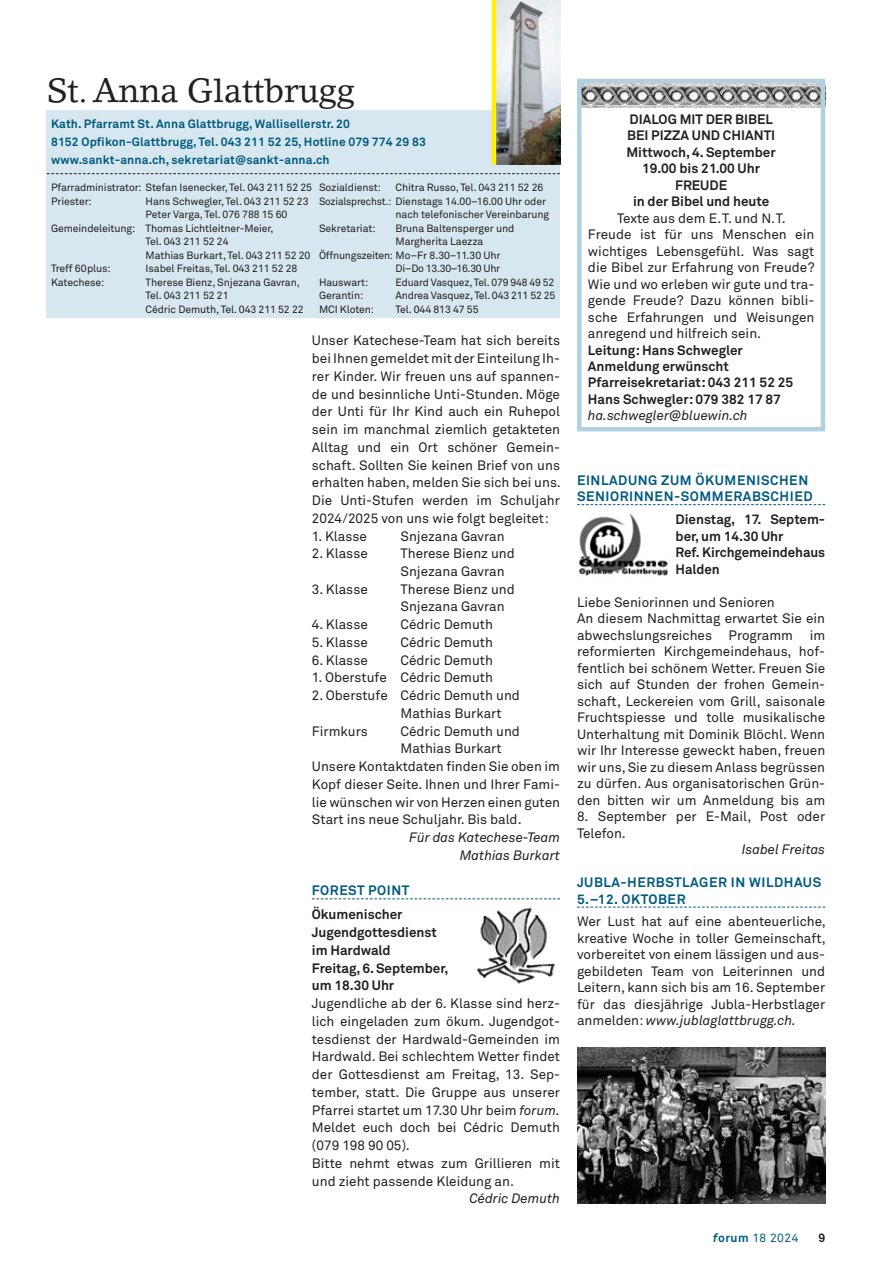
<style>
.page{position:relative;width:872px;height:1263px;background:#fff}
.page>*{position:absolute;margin:0;border:0;box-sizing:border-box;transform-origin:0 0}
.t1{font:33px "Lino Letter";letter-spacing:-.01em;color:#231f20}
.t2{font:13.5px/16.5px "Akkurat Pro";color:#231f20}
.t3{font:700 13.5px/16.5px "Akkurat Pro";letter-spacing:-.005em;color:#231f20}
.t4{font:700 13.5px/16.5px "Akkurat Pro";letter-spacing:.04em;color:#005b7f}
.t5{font:italic 13.5px/17.7px "Akkurat Pro";letter-spacing:-.005em;color:#231f20;text-align:right}
.t6{font:700 12px/18px "Akkurat Pro";letter-spacing:.01em;color:#005b7f}
.t7{font:12px "Akkurat Pro";letter-spacing:.04em;color:#005b7f}
.t8{font:700 12px "Akkurat Pro";color:#231f20}
.t9{font:10.5px/13.5px "Akkurat Pro";letter-spacing:-.01em;color:#231f20}
.t10{font:10.5px "Akkurat Pro";letter-spacing:-.01em;color:#231f20;scale:.95 1}
.t11{font:10.5px "Akkurat Pro";letter-spacing:-.03em;color:#231f20}
.s1{font-style:italic}
.s2{font-weight:700;font-style:italic}
.s3{font-weight:700}
</style>
<div class="page">
<svg style="left:312px;top:898px;width:248px;height:1px"></svg>
<svg style="left:577px;top:504px;width:248px;height:1px"></svg>
<svg style="left:577px;top:907px;width:248px;height:1px"></svg>
<div style="left:47px;top:111px;width:513px;height:207px;background:#d6e7ef"></div>
<img style="left:496px;top:0;width:64px;height:164px">
<hr style="left:492px;top:0;width:4px;height:164px;background:#fff101">
<svg style="left:47px;top:173px;width:513px;height:1px"></svg>
<img style="left:577px;top:1047px;width:248px;height:156px">
<img style="left:477px;top:905px;width:78px;height:79px">
<img style="left:582px;top:84px;width:238px;height:24px">
<div style="left:577px;top:79px;width:248px;height:352px;border:4px solid #b1d0e0"></div>
<img style="left:579px;top:513px;width:89px;height:63px">
<h1 class="t1" style="left:47px;top:70px;width:310px">St. Anna Glattbrugg</h1>
<p class="t6" style="left:51px;top:115px;width:376px">Kath. Pfarramt St. Anna Glattbrugg, Wallisellerstr. 20<br>8152 Opfikon-Glattbrugg, Tel. 043 211 52 25, Hotline 079 774 29 83 www.sankt-anna.ch, sekretariat@sankt-anna.ch</p>
<p class="t9" style="left:51px;top:181px;width:263px">Pfarradministrator: Stefan Isenecker, Tel. 043 211 52 25<br>Priester:</p>
<p class="t9" style="left:319px;top:181px;width:63px">Sozialdienst:</p>
<p class="t9" style="left:395px;top:181px;width:149px">Chitra Russo, Tel. 043 211 52 26</p>
<p class="t10" style="left:319px;top:195px;width:240px">Sozialsprechst.: Dienstags 14.00–16.00 Uhr oder</p>
<p class="t9" style="left:395px;top:208px;width:155px">nach telefonischer Vereinbarung</p>
<p class="t9" style="left:319px;top:221px;width:58px">Sekretariat:</p>
<p class="t9" style="left:395px;top:221px;width:120px">Bruna Baltensperger und</p>
<p class="t9" style="left:395px;top:235px;width:89px">Margherita Laezza</p>
<p class="t9" style="left:319px;top:248px;width:183px">Öffnungszeiten: Mo–Fr 8.30–11.30 Uhr</p>
<p class="t11" style="left:395px;top:262px;width:106px">Di–Do 13.30–16.30 Uhr</p>
<p class="t9" style="left:319px;top:275px;width:51px">Hauswart:</p>
<p class="t9" style="left:395px;top:275px;width:160px">Eduard Vasquez, Tel. 079 948 49 52</p>
<p class="t9" style="left:319px;top:289px;width:46px">Gerantin:</p>
<p class="t9" style="left:395px;top:289px;width:161px">Andrea Vasquez, Tel. 043 211 52 25</p>
<p class="t9" style="left:319px;top:302px;width:57px">MCI Kloten:</p>
<p class="t9" style="left:395px;top:302px;width:85px">Tel. 044 813 47 55</p>
<p class="t9" style="left:146px;top:194px;width:164px">Hans Schwegler, Tel. 043 211 52 23</p>
<p class="t9" style="left:146px;top:208px;width:143px">Peter Varga, Tel. 076 788 15 60</p>
<p class="t9" style="left:51px;top:221px;width:224px">Gemeindeleitung: Thomas Lichtleitner-Meier,</p>
<p class="t9" style="left:146px;top:235px;width:84px">Tel. 043 211 52 24</p>
<p class="t9" style="left:146px;top:248px;width:166px">Mathias Burkart, Tel. 043 211 52 20</p>
<p class="t9" style="left:51px;top:262px;width:61px">Treff 60plus:</p>
<p class="t9" style="left:146px;top:262px;width:153px">Isabel Freitas, Tel. 043 211 52 28</p>
<p class="t9" style="left:51px;top:275px;width:55px">Katechese:</p>
<p class="t9" style="left:146px;top:275px;width:160px">Therese Bienz, Snjezana Gavran,<br>Tel. 043 211 52 21<br>Cédric Demuth, Tel. 043 211 52 22</p>
<p class="t2" style="left:312px;top:332px;width:250px;line-height:17.7px;text-align:justify">Unser Katechese-Team hat sich bereits bei Ihnen gemeldet mit der Einteilung Ih&shy;rer Kinder. Wir freuen uns auf spannen&shy;de und besinnliche Unti-Stunden. Möge der Unti für Ihr Kind auch ein Ruhepol sein im manchmal ziemlich getakteten Alltag und ein Ort schöner Gemein&shy;schaft. Sollten Sie keinen Brief von uns erhalten haben, melden Sie sich bei uns.<br>Die Unti-Stufen werden im Schuljahr 2024/2025 von uns wie folgt begleitet:</p>
<p class="t2" style="left:312px;top:528px;width:56px">1. Klasse</p>
<p class="t2" style="left:400px;top:528px;width:106px">Snjezana Gavran</p>
<p class="t2" style="left:312px;top:546px;width:57px">2. Klasse</p>
<p class="t2" style="left:400px;top:545px;width:116px;line-height:17.7px">Therese Bienz und<br>Snjezana Gavran</p>
<p class="t2" style="left:312px;top:581px;width:57px">3. Klasse</p>
<p class="t2" style="left:400px;top:580px;width:116px;line-height:17.7px">Therese Bienz und<br>Snjezana Gavran</p>
<p class="t2" style="left:312px;top:617px;width:57px">4. Klasse</p>
<p class="t2" style="left:400px;top:617px;width:94px">Cédric Demuth</p>
<p class="t2" style="left:312px;top:634px;width:57px">5. Klasse</p>
<p class="t2" style="left:400px;top:634px;width:94px">Cédric Demuth</p>
<p class="t2" style="left:312px;top:652px;width:57px">6. Klasse</p>
<p class="t2" style="left:400px;top:652px;width:94px">Cédric Demuth</p>
<p class="t2" style="left:312px;top:670px;width:183px">1. Oberstufe Cédric Demuth</p>
<p class="t2" style="left:312px;top:688px;width:209px">2. Oberstufe Cédric Demuth und</p>
<p class="t2" style="left:400px;top:705px;width:103px">Mathias Burkart</p>
<p class="t2" style="left:312px;top:723px;width:57px">Firmkurs</p>
<p class="t2" style="left:400px;top:723px;width:121px">Cédric Demuth und</p>
<p class="t2" style="left:400px;top:741px;width:103px">Mathias Burkart</p>
<p class="t2" style="left:312px;top:758px;width:250px">Unsere Kontaktdaten finden Sie oben im</p>
<p class="t2" style="left:312px;top:776px;width:250px">Kopf dieser Seite. Ihnen und Ihrer Fami-</p>
<p class="t2" style="left:312px;top:794px;width:250px">lie wünschen wir von Herzen einen guten</p>
<p class="t2" style="left:312px;top:812px;width:211px">Start ins neue Schuljahr. Bis bald.</p>
<p class="t5" style="left:409px;top:829px;width:152px">Für das Katechese-Team<br>Mathias Burkart</p>
<p class="t4" style="left:312px;top:882px;width:99px">FOREST POINT</p>
<p class="t3" style="left:312px;top:906px;width:138px;line-height:17.7px">Ökumenischer<br>Jugendgottesdienst im Hardwald<br>Freitag, 6. September, um 18.30 Uhr</p>
<p class="t2" style="left:312px;top:995px;width:250px;line-height:17.7px">Jugendliche ab der 6. Klasse sind herz&shy;lich eingeladen zum ökum. Jugendgot&shy;tesdienst der Hardwald-Gemeinden im Hardwald. Bei schlechtem Wetter findet der Gottesdienst am Freitag, 13. Sep&shy;tember, statt. Die Gruppe aus unserer Pfarrei startet um 17.30 Uhr beim <span class="s1">forum.<br></span>Meldet euch doch bei Cédric Demuth (079 198 90 05).<br>Bitte nehmt etwas zum Grillieren mit und zieht passende Kleidung an.</p>
<p class="t5" style="left:469px;top:1190px;width:92px">Cédric Demuth</p>
<p class="t3" style="left:626px;top:111px;width:151px;text-align:center">DIALOG MIT DER BIBEL<br>BEI PIZZA UND CHIANTI<br>Mittwoch, 4. September<br>19.00 bis 21.00 Uhr<br>FREUDE<br>in der Bibel und heute</p>
<p class="t2" style="left:588px;top:210px;width:228px;text-indent:29px">Texte aus dem E.T. und N.T.<br>Freude ist für uns Menschen ein wichtiges Lebensgefühl. Was sagt die Bibel zur Erfahrung von Freude?<br>Wie und wo erleben wir gute und tra&shy;gende Freude? Dazu können bibli&shy;sche Erfahrungen und Weisungen anregend und hilfreich sein.</p>
<p class="t3" style="left:588px;top:342px;width:207px">Leitung: Hans Schwegler<br>Anmeldung erwünscht<br>Pfarreisekretariat: 043 211 52 25<br>Hans Schwegler: 079 382 17 87</p>
<p class="t5" style="left:588px;top:407px;width:161px">ha.schwegler@bluewin.ch</p>
<p class="t4" style="left:577px;top:472px;width:237px">EINLADUNG ZUM ÖKUMENISCHEN<br>SENIORINNEN-SOMMERABSCHIED</p>
<p class="t3" style="left:675px;top:511px;width:151px">Dienstag, 17. Septem&shy;ber, um 14.30 Uhr<br>Ref. Kirchgemeindehaus<br>Halden</p>
<p class="t2" style="left:577px;top:594px;width:250px">Liebe Seniorinnen und Senioren<br>An diesem Nachmittag erwartet Sie ein abwechslungsreiches Programm im reformierten Kirchgemeindehaus, hof&shy;fentlich bei schönem Wetter. Freuen Sie sich auf Stunden der frohen Gemein&shy;schaft, Leckereien vom Grill, saisonale Fruchtspiesse und tolle musikalische Unterhaltung mit Dominik Blöchl. Wenn wir Ihr Interesse geweckt haben, freuen wir uns, Sie zu diesem Anlass begrüssen zu dürfen. Aus organisatorischen Grün&shy;den bitten wir um Anmeldung bis am</p>
<p class="t2" style="left:577px;top:808px;width:250px">8. September per E-Mail, Post oder<br>Telefon.</p>
<p class="t5" style="left:741px;top:841px;width:85px">Isabel Freitas</p>
<p class="t4" style="left:577px;top:874px;width:246px">JUBLA-HERBSTLAGER IN WILDHAUS<br>5.–12. OKTOBER</p>
<p class="t2" style="left:577px;top:914px;width:250px;text-align:justify">Wer Lust hat auf eine abenteuerliche, kreative Woche in toller Gemeinschaft, vorbereitet von einem lässigen und aus&shy;gebildeten Team von Leiterinnen und Leitern, kann sich bis am 16. September für das diesjährige Jubla-Herbstlager anmelden: <span class="s1">www.jublaglattbrugg.ch.</span></p>
<p class="t7" style="left:713px;top:1231px;width:87px"><span class="s2">f</span><span class="s3">orum</span> 18 2024</p>
<p class="t8" style="left:818px;top:1231px;width:8px">9</p>
</div>
